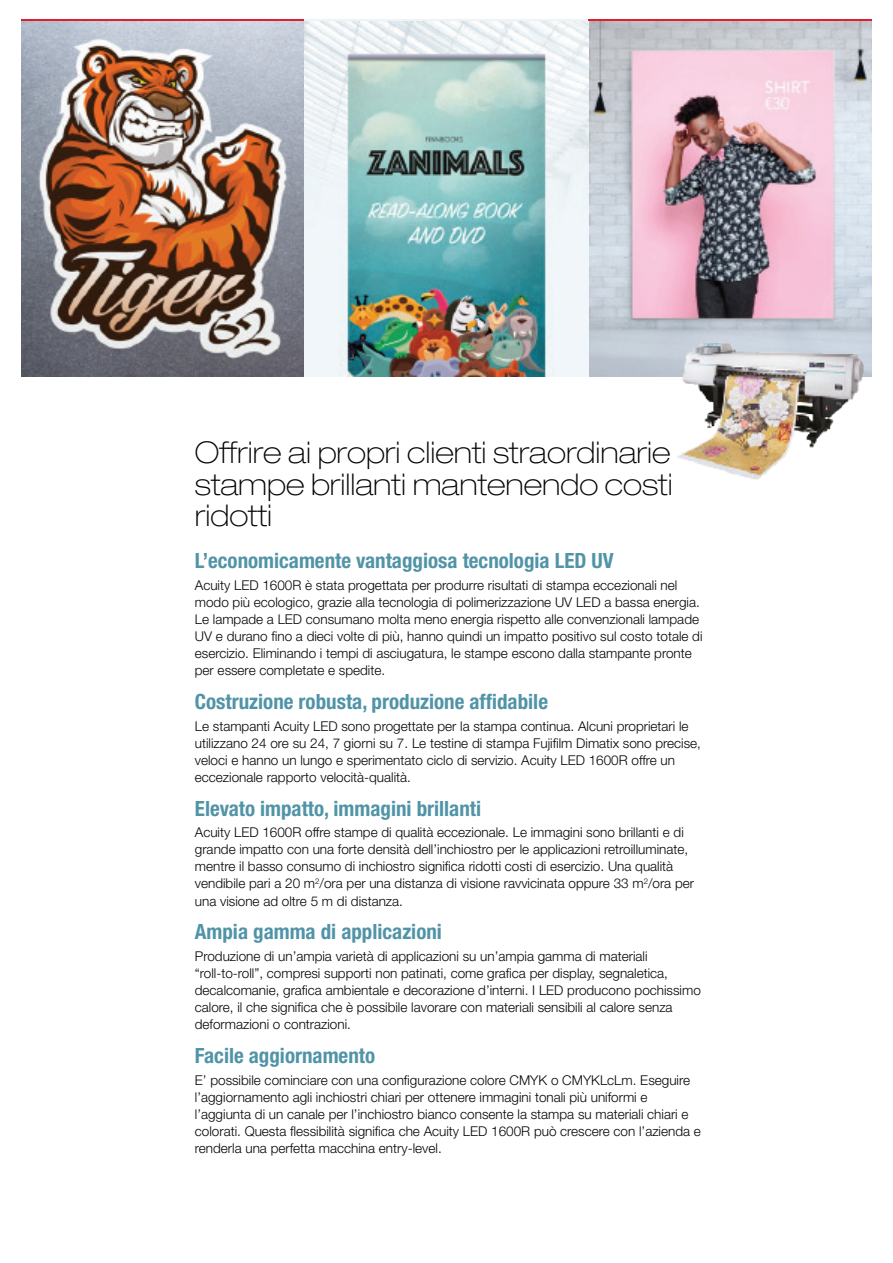
<style>
.page{position:relative;width:893px;height:1263px;background:#fff}
.page>*{position:absolute;margin:0;border:0;box-sizing:border-box;transform-origin:0 0}
.t1{font:100 expanded 30px/31.3px "Helvetica Neue";color:#040503;text-align:justify}
.t2{font:700 condensed 21px "Helvetica Neue LT Std";color:#5194a7}
.t3{font:300 13.5px/17.1px "Helvetica Neue LT Std";color:#040503}
</style>
<div class="page">
<img style="left:21px;top:21px;width:851px;height:355px">
<svg style="left:588px;top:20px;width:284px;height:355px;background:#c6b4c0"></svg>
<img style="left:305px;top:20px;width:283px;height:355px">
<img style="left:676px;top:343px;width:187px;height:137px">
<h1 class="t1" style="left:195px;top:437px;width:479px">Offrire ai propri clienti straordinarie stampe brillanti mantenendo costi ridotti</h1>
<h2 class="t2" style="left:195px;top:548px;width:420px">L’economicamente vantaggiosa tecnologia LED UV</h2>
<p class="t3" style="left:195px;top:576px;width:509px">Acuity LED 1600R è stata progettata per produrre risultati di stampa eccezionali nel modo più ecologico, grazie alla tecnologia di polimerizzazione UV LED a bassa energia.<br>Le lampade a LED consumano molta meno energia rispetto alle convenzionali lampade UV e durano fino a dieci volte di più, hanno quindi un impatto positivo sul costo totale di esercizio. Eliminando i tempi di asciugatura, le stampe escono dalla stampante pronte per essere completate e spedite.</p>
<h2 class="t2" style="left:195px;top:689px;width:355px">Costruzione robusta, produzione affidabile</h2>
<p class="t3" style="left:195px;top:717px;width:508px">Le stampanti Acuity LED sono progettate per la stampa continua. Alcuni proprietari le utilizzano 24 ore su 24, 7 giorni su 7. Le testine di stampa Fujifilm Dimatix sono precise, veloci e hanno un lungo e sperimentato ciclo di servizio. Acuity LED 1600R offre un eccezionale rapporto velocità-qualità.</p>
<h2 class="t2" style="left:195px;top:795px;width:288px">Elevato impatto, immagini brillanti</h2>
<p class="t3" style="left:195px;top:823px;width:501px">Acuity LED 1600R offre stampe di qualità eccezionale. Le immagini sono brillanti e di grande impatto con una forte densità dell’inchiostro per le applicazioni retroilluminate, mentre il basso consumo di inchiostro significa ridotti costi di esercizio. Una qualità vendibile pari a 20 m<sup>2</sup>/ora per una distanza di visione ravvicinata oppure 33 m<sup>2</sup>/ora per una visione ad oltre 5 m di distanza.</p>
<h2 class="t2" style="left:195px;top:919px;width:249px">Ampia gamma di applicazioni</h2>
<p class="t3" style="left:195px;top:947px;width:507px">Produzione di un’ampia varietà di applicazioni su un’ampia gamma di materiali “roll-to-roll”, compresi supporti non patinati, come grafica per display, segnaletica, decalcomanie, grafica ambientale e decorazione d’interni. I LED producono pochissimo calore, il che significa che è possibile lavorare con materiali sensibili al calore senza deformazioni o contrazioni.</p>
<h2 class="t2" style="left:195px;top:1043px;width:182px">Facile aggiornamento</h2>
<p class="t3" style="left:195px;top:1071px;width:507px">E’ possibile cominciare con una configurazione colore CMYK o CMYKLcLm. Eseguire l’aggiornamento agli inchiostri chiari per ottenere immagini tonali più uniformi e l’aggiunta di un canale per l’inchiostro bianco consente la stampa su materiali chiari e colorati. Questa flessibilità significa che Acuity LED 1600R può crescere con l’azienda e renderla una perfetta macchina entry-level.</p>
</div>
